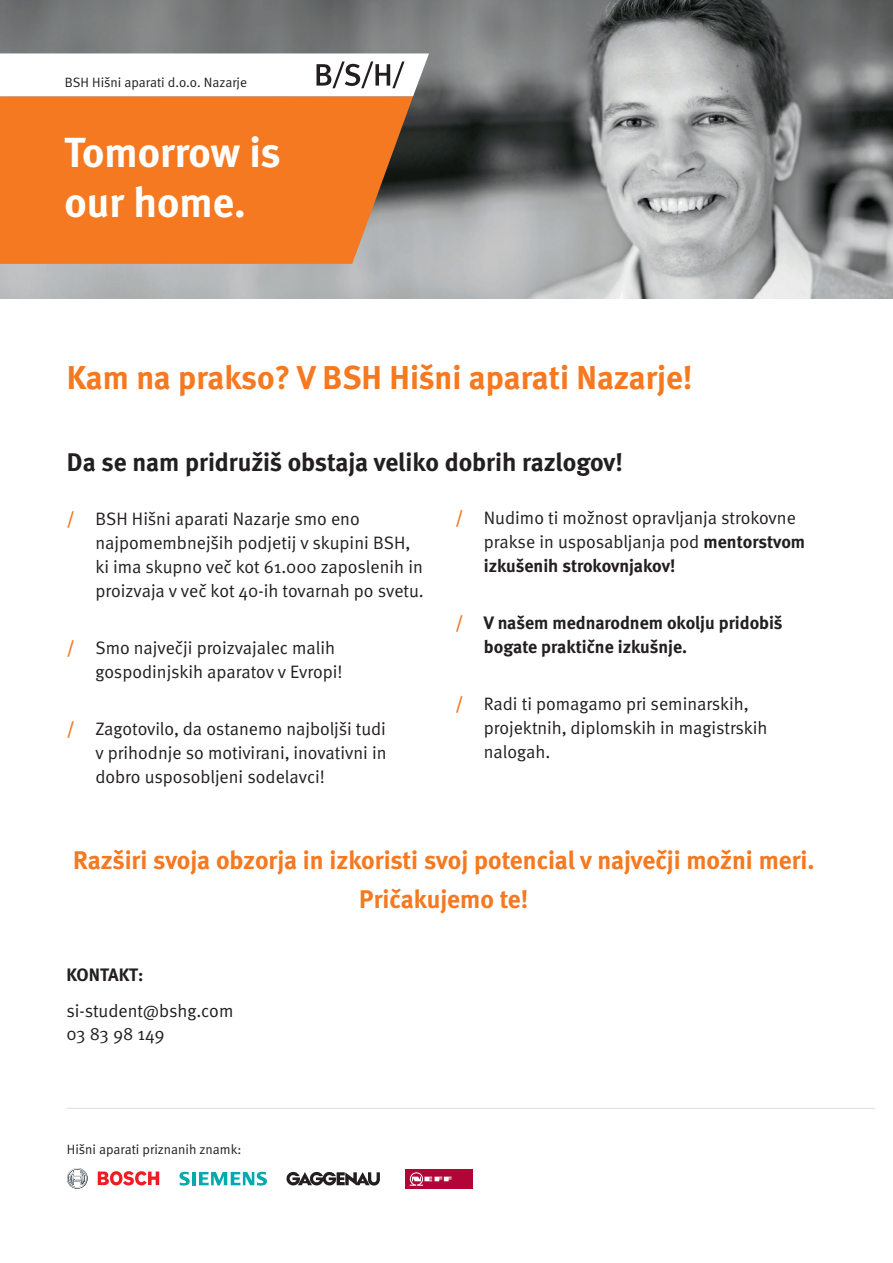
<style>
.page{position:relative;width:893px;height:1263px;background:#fff}
.page>*{position:absolute;margin:0;border:0;box-sizing:border-box;transform-origin:0 0}
.t1{font:42px/50.4px "BSH Meta Bold CE";color:#fff}
.t2{font:33px "BSH Meta Bold CE";color:#f47921}
.t3{font:25.5px/39px "BSH Meta Bold CE";color:#f47921;text-align:center}
.t4{font:25.5px "BSH Meta Bold CE";color:#231f20}
.t5{font:18px/24px "BSH Meta Normal CE";color:#231f20}
.t6{font:18px/24px "BSH Meta Bold CE";color:#231f20}
.t7{font:13.5px "BSH Meta Normal CE";color:#231f20}
.s1{font-family:"BSH Meta Bold CE";color:#f47921}
.s2{font-family:"BSH Meta Bold CE"}
.s3{color:#f47921}
</style>
<div class="page">
<img style="left:0;top:0;width:893px;height:298px">
<svg style="left:0;top:96px;width:413px;height:168px;background:#ea7928"></svg>
<svg style="left:0;top:53px;width:429px;height:43px"></svg>
<hr style="left:67px;top:1108px;width:808px;height:1px;background:#dcdddf">
<svg style="left:67px;top:1168px;width:21px;height:21px"></svg>
<svg style="left:98px;top:1171px;width:61px;height:14px"></svg>
<svg style="left:179px;top:1172px;width:11px;height:13px"></svg>
<hr style="left:192px;top:1172px;width:4px;height:13px;background:#00aaad">
<svg style="left:199px;top:1172px;width:68px;height:13px"></svg>
<svg style="left:286px;top:1172px;width:94px;height:13px"></svg>
<div style="left:405px;top:1169px;width:68px;height:20px;background:#b30437"></div>
<svg style="left:410px;top:1172px;width:42px;height:14px"></svg>
<p class="t7" style="left:65px;top:74px;width:184px">BSH Hišni aparati d.o.o. Nazarje</p>
<h1 class="t1" style="left:64px;top:127px;width:218px">Tomorrow is our home.</h1>
<h2 class="t2" style="left:67px;top:357px;width:627px">Kam na prakso? V BSH Hišni aparati Nazarje!</h2>
<h3 class="t4" style="left:67px;top:446px;width:557px">Da se nam pridružiš obstaja veliko dobrih razlogov!</h3>
<p class="t5" style="left:95px;top:507px;width:330px;text-indent:-28px"><span class="s1">/</span> BSH Hišni aparati Nazarje smo eno najpomembnejših podjetij v skupini BSH, ki ima skupno več kot 61.000 zaposlenih in proizvaja v več kot 40-ih tovarnah po svetu.</p>
<p class="t5" style="left:95px;top:636px;width:249px;text-indent:-28px"><span class="s1">/</span> Smo največji proizvajalec malih gospodinjskih aparatov v Evropi!</p>
<p class="t5" style="left:95px;top:717px;width:293px;text-align:justify;text-indent:-28px"><span class="s1">/</span> Zagotovilo, da ostanemo najboljši tudi v prihodnje so motivirani, inovativni in dobro usposobljeni sodelavci!</p>
<p class="t5" style="left:484px;top:506px;width:323px;text-indent:-28px"><span class="s1">/</span> Nudimo ti možnost opravljanja strokovne prakse in usposabljanja pod <span class="s2">mentorstvom</span></p>
<p class="t6" style="left:484px;top:554px;width:193px">izkušenih strokovnjakov!</p>
<p class="t6" style="left:484px;top:611px;width:300px;text-indent:-28px"><span class="s3">/</span> V našem mednarodnem okolju pridobiš bogate praktične izkušnje.</p>
<p class="t5" style="left:484px;top:692px;width:285px;text-indent:-28px"><span class="s1">/</span> Radi ti pomagamo pri seminarskih, projektnih, diplomskih in magistrskih nalogah.</p>
<h3 class="t3" style="left:73px;top:840px;width:743px">Razširi svoja obzorja in izkoristi svoj potencial v največji možni meri.<br>Pričakujemo te!</h3>
<p class="t6" style="left:67px;top:963px;width:78px">KONTAKT:</p>
<p class="t5" style="left:67px;top:1000px;width:168px;line-height:22.5px">si-student@bshg.com<br>03 83 98 149</p>
<p class="t7" style="left:67px;top:1141px;width:176px">Hišni aparati priznanih znamk:</p>
</div>
